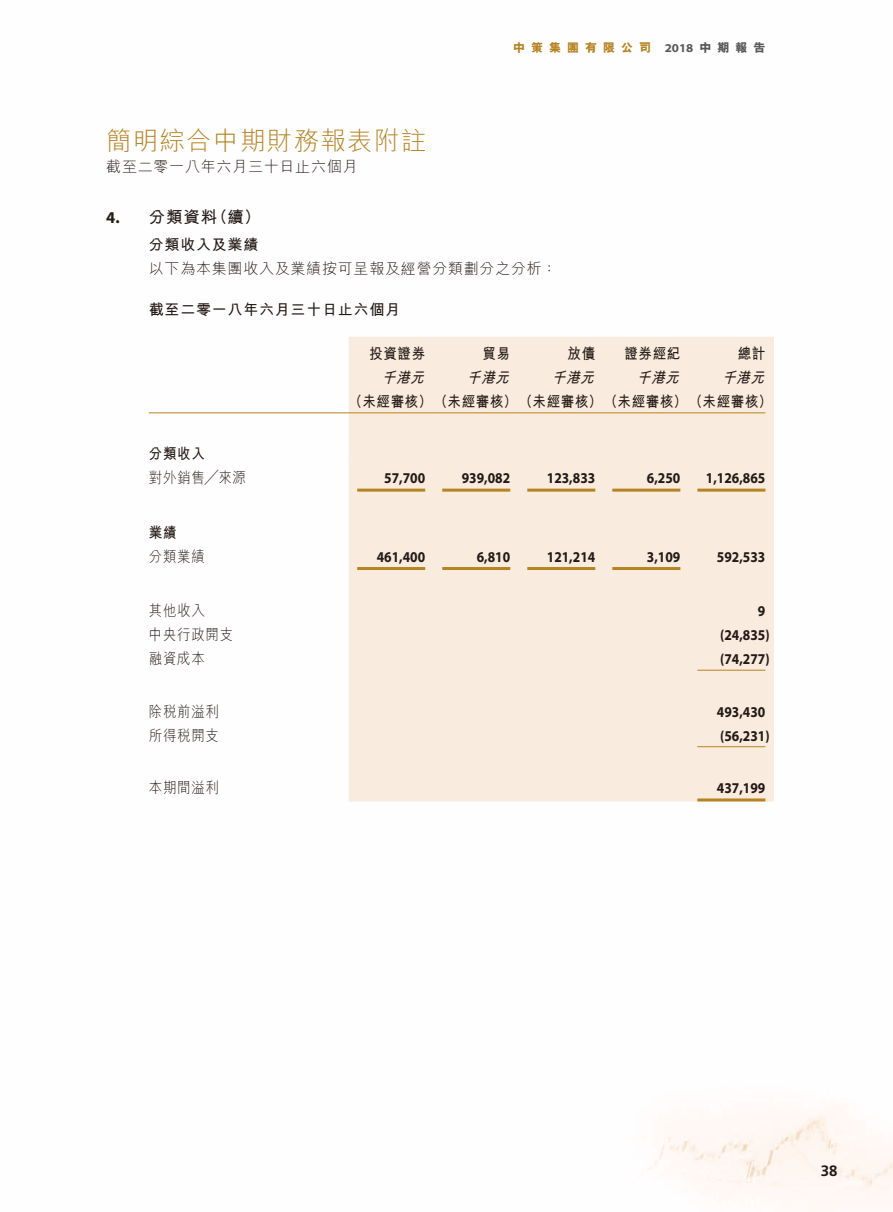
<style>
.page{position:relative;width:893px;height:1212px;background:#fff}
.page>*{position:absolute;margin:0;border:0;box-sizing:border-box;transform-origin:0 0}
.t1{font:300 25.5px "M Hei HK";letter-spacing:.05em;color:#b68322}
.t2{font:700 16.5px "M Hei HK";color:#231916}
.t3{font:700 16.5px "Myriad Pro";color:#231916}
.t4{font:700 15px "Myriad Pro";color:#231916;scale:.9 1}
.t5{font:700 15px "M Hei HK";letter-spacing:.05em;color:#231916;scale:.9 1}
.t6{font:300 15px "M Hei HK";letter-spacing:.05em;color:#231916}
.t7{font:300 15px "M Hei HK";letter-spacing:.05em;color:#231916;scale:.9 1}
.t8{font:700 15px "M Hei HK";letter-spacing:.05em;color:#231916}
.t9{font:italic 700 15px "M Hei HK";color:#231916;scale:.9 1}
.t10{font:700 15px "Frutiger LT Std";color:#231916}
.t11{font:800 12px "M Hei HK";color:#b68322}
.t12{font:800 12px "M Hei HK";color:#595857}
.t13{font:700 semi-expanded 12px "Myriad Pro";color:#595857}
</style>
<div class="page">
<img style="left:148px;top:336px;width:745px;height:868px">
<div style="left:349px;top:337px;width:425px;height:124px;background:#f9ebdd"></div>
<div style="left:349px;top:461px;width:425px;height:340px;background:#f9ebdd"></div>
<hr style="left:149px;top:412px;width:200px;height:1px;background:#b68322">
<hr style="left:349px;top:412px;width:85px;height:1px;background:#b68322">
<hr style="left:434px;top:412px;width:85px;height:1px;background:#b68322">
<hr style="left:519px;top:412px;width:85px;height:1px;background:#b68322">
<hr style="left:604px;top:412px;width:85px;height:1px;background:#b68322">
<hr style="left:689px;top:412px;width:76px;height:1px;background:#b68322">
<hr style="left:357px;top:489px;width:68px;height:3px;background:#b68322">
<hr style="left:442px;top:489px;width:68px;height:3px;background:#b68322">
<hr style="left:527px;top:489px;width:68px;height:3px;background:#b68322">
<hr style="left:612px;top:489px;width:68px;height:3px;background:#b68322">
<hr style="left:697px;top:489px;width:68px;height:3px;background:#b68322">
<hr style="left:357px;top:567px;width:68px;height:3px;background:#b68322">
<hr style="left:442px;top:567px;width:68px;height:3px;background:#b68322">
<hr style="left:527px;top:567px;width:68px;height:3px;background:#b68322">
<hr style="left:612px;top:567px;width:68px;height:3px;background:#b68322">
<hr style="left:697px;top:670px;width:68px;height:1px;background:#b68322">
<hr style="left:697px;top:746px;width:68px;height:1px;background:#b68322">
<hr style="left:697px;top:798px;width:68px;height:3px;background:#b68322">
<p class="t11" style="left:585px;top:39px;width:13px">有</p>
<p class="t11" style="left:531px;top:39px;width:13px">策</p>
<p class="t11" style="left:549px;top:39px;width:13px">集</p>
<p class="t11" style="left:621px;top:39px;width:13px">公</p>
<p class="t11" style="left:513px;top:39px;width:13px">中</p>
<p class="t11" style="left:639px;top:39px;width:13px">司</p>
<p class="t11" style="left:603px;top:39px;width:13px">限</p>
<p class="t11" style="left:567px;top:39px;width:13px">團</p>
<p class="t12" style="left:699px;top:39px;width:67px">中期報告</p>
<p class="t13" style="left:665px;top:40px;width:30px">2018</p>
<h1 class="t1" style="left:106px;top:123px;width:322px">簡明綜合中期財務報表附註</h1>
<p class="t6" style="left:106px;top:156px;width:253px">截至二零一八年六月三十日止六個月</p>
<p class="t2" style="left:211px;top:205px;width:51px">（續(</p>
<p class="t2" style="left:149px;top:205px;width:70px">分類資料</p>
<p class="t3" style="left:106px;top:207px;width:15px">4.</p>
<p class="t8" style="left:149px;top:234px;width:111px">分類收入及業績</p>
<p class="t6" style="left:149px;top:258px;width:409px">以下為本集團收入及業績按可呈報及經營分類劃分之分析：</p>
<p class="t8" style="left:149px;top:298px;width:253px">截至二零一八年六月三十日止六個月</p>
<p class="t5" style="left:369px;top:342px;width:64px">投資證券</p>
<p class="t5" style="left:483px;top:342px;width:32px">貿易</p>
<p class="t5" style="left:568px;top:342px;width:32px">放債</p>
<p class="t5" style="left:624px;top:342px;width:64px">證券經紀</p>
<p class="t5" style="left:738px;top:342px;width:32px">總計</p>
<p class="t9" style="left:382px;top:366px;width:54px">千港元</p>
<p class="t5" style="left:349px;top:390px;width:472px">（未經審核）（未經審核）（未經審核）（未經審核）（未經審核(</p>
<p class="t9" style="left:467px;top:366px;width:54px">千港元</p>
<p class="t9" style="left:552px;top:366px;width:54px">千港元</p>
<p class="t9" style="left:637px;top:366px;width:54px">千港元</p>
<p class="t9" style="left:722px;top:366px;width:54px">千港元</p>
<p class="t5" style="left:149px;top:443px;width:64px">分類收入</p>
<p class="t7" style="left:149px;top:467px;width:109px">對外銷售╱來源</p>
<p class="t5" style="left:149px;top:521px;width:32px">業績</p>
<p class="t4" style="left:384px;top:468px;width:47px">57,700</p>
<p class="t4" style="left:462px;top:468px;width:55px">939,082</p>
<p class="t4" style="left:547px;top:468px;width:55px">123,833</p>
<p class="t4" style="left:647px;top:468px;width:39px">6,250</p>
<p class="t4" style="left:706px;top:468px;width:68px">1,126,865</p>
<p class="t7" style="left:149px;top:546px;width:64px">分類業績</p>
<p class="t4" style="left:377px;top:547px;width:55px">461,400</p>
<p class="t4" style="left:477px;top:547px;width:39px">6,810</p>
<p class="t4" style="left:547px;top:547px;width:55px">121,214</p>
<p class="t4" style="left:647px;top:547px;width:39px">3,109</p>
<p class="t4" style="left:717px;top:547px;width:55px">592,533</p>
<p class="t7" style="left:149px;top:600px;width:64px">其他收入</p>
<p class="t4" style="left:758px;top:601px;width:10px">9</p>
<p class="t7" style="left:149px;top:624px;width:95px">中央行政開支</p>
<p class="t4" style="left:720px;top:625px;width:56px">)24,835(</p>
<p class="t7" style="left:149px;top:648px;width:64px">融資成本</p>
<p class="t4" style="left:720px;top:649px;width:56px">)74,277(</p>
<p class="t7" style="left:149px;top:701px;width:79px">除稅前溢利</p>
<p class="t4" style="left:717px;top:702px;width:55px">493,430</p>
<p class="t7" style="left:149px;top:725px;width:79px">所得稅開支</p>
<p class="t4" style="left:720px;top:726px;width:56px">)56,231(</p>
<p class="t7" style="left:149px;top:777px;width:79px">本期間溢利</p>
<p class="t4" style="left:717px;top:778px;width:55px">437,199</p>
<p class="t10" style="left:821px;top:1161px;width:18px">38</p>
</div>
